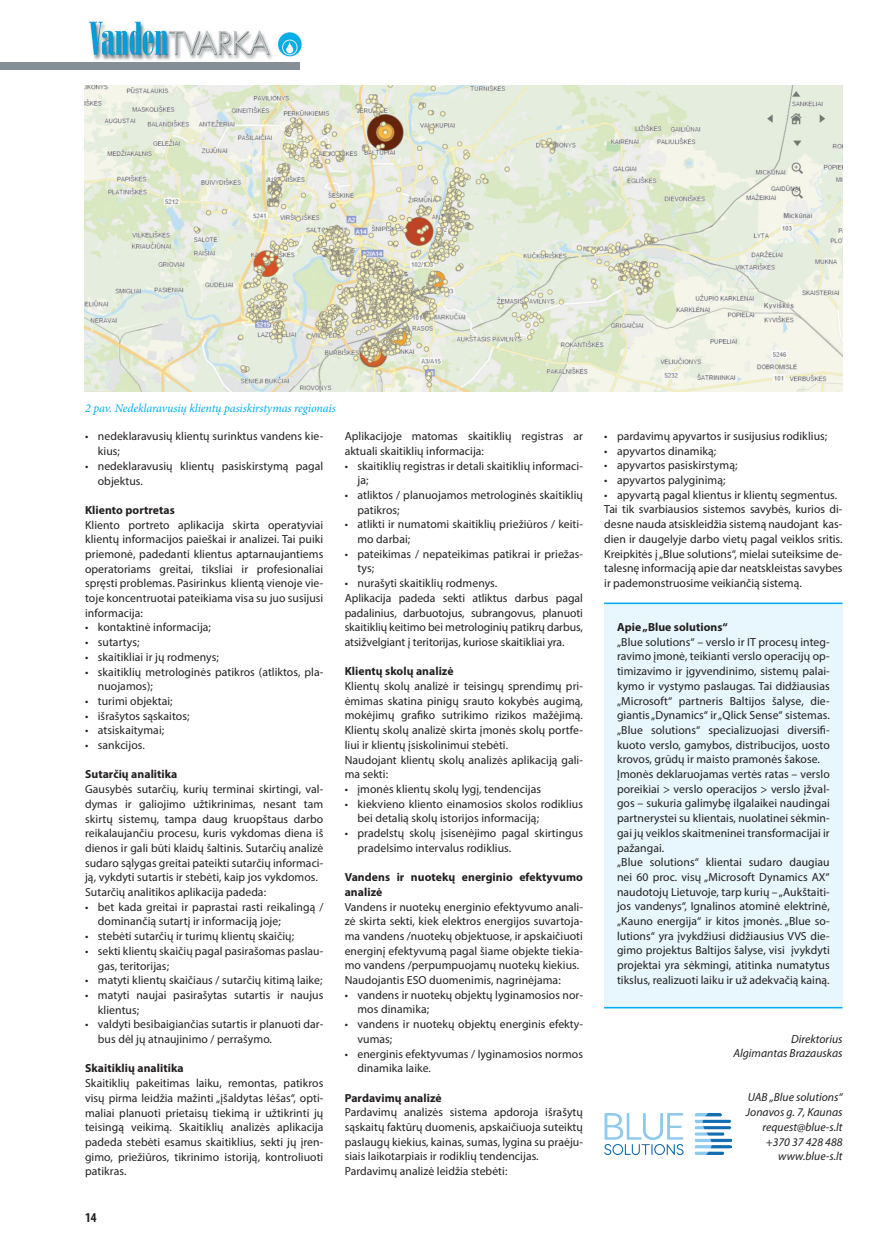
<style>
.page{position:relative;width:885px;height:1246px;background:#fff}
.page>*{position:absolute;margin:0;border:0;box-sizing:border-box;transform-origin:0 0}
.t1{font:700 condensed 13.5px "Myriad Pro";color:#231f20}
.t2{font:italic 12px "Minion Pro";letter-spacing:-.015em;color:#00aeef}
.t3{font:11.7px/14.7px "Myriad Pro";letter-spacing:.005em;color:#231f20}
.t4{font:700 11.7px/14.7px "Myriad Pro";letter-spacing:.005em;color:#231f20}
.t5{font:italic 11.7px/14.7px "Myriad Pro";color:#231f20;text-align:right}
</style>
<div class="page">
<img style="left:89px;top:21px;width:213px;height:42px">
<div style="left:0;top:62px;width:299px;height:7px;background:#868f96"></div>
<div style="left:604px;top:603px;width:238px;height:406px;background:#e8f6fd"></div>
<hr style="left:604px;top:603px;width:238px;height:1px;background:#00aeef">
<hr style="left:604px;top:1007px;width:238px;height:1px;background:#00aeef">
<img style="left:604px;top:1113px;width:127px;height:41px">
<img style="left:85px;top:85px;width:757px;height:306px">
<p class="t2" style="left:85px;top:400px;width:252px">2 pav. Nedeklaravusių klientų pasiskirstymas regionais</p>
<p class="t3" style="left:98px;top:429px;width:227px;text-indent:-13px">• nedeklaravusių klientų surinktus vandens kie&shy;kius;</p>
<p class="t3" style="left:98px;top:458px;width:227px;text-indent:-13px">• nedeklaravusių klientų pasiskirstymą pagal objektus.</p>
<p class="t4" style="left:85px;top:502px;width:91px">Kliento portretas</p>
<p class="t3" style="left:85px;top:517px;width:240px;text-align:justify">Kliento portreto aplikacija skirta operatyviai klientų informacijos paieškai ir analizei. Tai puiki priemonė, padedanti klientus aptarnaujantiems operatoriams greitai, tiksliai ir profesionaliai spręsti problemas. Pasirinkus klientą vienoje vie&shy;toje koncentruotai pateikiama visa su juo susijusi informacija:</p>
<p class="t3" style="left:85px;top:620px;width:127px">• kontaktinė informacija;</p>
<p class="t3" style="left:85px;top:635px;width:56px">• sutartys;</p>
<p class="t3" style="left:85px;top:649px;width:135px">• skaitikliai ir jų rodmenys;</p>
<p class="t3" style="left:98px;top:664px;width:227px;text-indent:-13px">• skaitiklių metrologinės patikros (atliktos, pla&shy;nuojamos);</p>
<p class="t3" style="left:85px;top:693px;width:89px">• turimi objektai;</p>
<p class="t3" style="left:85px;top:708px;width:106px">• išrašytos sąskaitos;</p>
<p class="t3" style="left:85px;top:723px;width:81px">• atsiskaitymai;</p>
<p class="t3" style="left:85px;top:738px;width:61px">• sankcijos.</p>
<p class="t4" style="left:85px;top:767px;width:94px">Sutarčių analitika</p>
<p class="t3" style="left:85px;top:782px;width:240px">Gausybės sutarčių, kurių terminai skirtingi, val&shy;dymas ir galiojimo užtikrinimas, nesant tam skirtų sistemų, tampa daug kruopštaus darbo reikalaujančiu procesu, kuris vykdomas diena iš dienos ir gali būti klaidų šaltinis. Sutarčių analizė sudaro sąlygas greitai pateikti sutarčių informaci&shy;ją, vykdyti sutartis ir stebėti, kaip jos vykdomos.<br>Sutarčių analitikos aplikacija padeda:</p>
<p class="t3" style="left:98px;top:899px;width:227px;text-indent:-13px">• bet kada greitai ir paprastai rasti reikalingą / dominančią sutartį ir informaciją joje;</p>
<p class="t3" style="left:85px;top:929px;width:210px">• stebėti sutarčių ir turimų klientų skaičių;</p>
<p class="t3" style="left:98px;top:943px;width:227px;text-indent:-13px">• sekti klientų skaičių pagal pasirašomas paslau&shy;gas, teritorijas;</p>
<p class="t3" style="left:85px;top:973px;width:239px">• matyti klientų skaičiaus / sutarčių kitimą laike;</p>
<p class="t3" style="left:98px;top:987px;width:227px;text-indent:-13px">• matyti naujai pasirašytas sutartis ir naujus klientus;</p>
<p class="t3" style="left:98px;top:1017px;width:227px;text-indent:-13px">• valdyti besibaigiančias sutartis ir planuoti dar&shy;bus dėl jų atnaujinimo / perrašymo.</p>
<p class="t4" style="left:85px;top:1061px;width:100px">Skaitiklių analitika</p>
<p class="t3" style="left:85px;top:1076px;width:240px;text-align:justify">Skaitiklių pakeitimas laiku, remontas, patikros visų pirma leidžia mažinti „įšaldytas lėšas“, opti&shy;maliai planuoti prietaisų tiekimą ir užtikrinti jų teisingą veikimą. Skaitiklių analizės aplikacija padeda stebėti esamus skaitiklius, sekti jų įren&shy;gimo, priežiūros, tikrinimo istoriją, kontroliuoti patikras.</p>
<p class="t3" style="left:344px;top:429px;width:240px">Aplikacijoje matomas skaitiklių registras ar aktuali skaitiklių informacija:</p>
<p class="t3" style="left:357px;top:458px;width:227px;text-indent:-13px">• skaitiklių registras ir detali skaitiklių informaci&shy;ja;</p>
<p class="t3" style="left:357px;top:487px;width:227px;text-indent:-13px">• atliktos / planuojamos metrologinės skaitiklių patikros;</p>
<p class="t3" style="left:357px;top:517px;width:227px;text-indent:-13px">• atlikti ir numatomi skaitiklių priežiūros / keiti&shy;mo darbai;</p>
<p class="t3" style="left:357px;top:546px;width:227px;text-indent:-13px">• pateikimas / nepateikimas patikrai ir priežas&shy;tys;</p>
<p class="t3" style="left:344px;top:576px;width:240px">• nurašyti skaitiklių rodmenys.<br>Aplikacija padeda sekti atliktus darbus pagal padalinius, darbuotojus, subrangovus, planuoti skaitiklių keitimo bei metrologinių patikrų darbus, atsižvelgiant į teritorijas, kuriose skaitikliai yra.</p>
<p class="t4" style="left:344px;top:664px;width:110px">Klientų skolų analizė</p>
<p class="t3" style="left:344px;top:679px;width:240px">Klientų skolų analizė ir teisingų sprendimų pri&shy;ėmimas skatina pinigų srauto kokybės augimą, mokėjimų grafiko sutrikimo rizikos mažėjimą.<br>Klientų skolų analizė skirta įmonės skolų portfe&shy;liui ir klientų įsiskolinimui stebėti.<br>Naudojant klientų skolų analizės aplikaciją gali&shy;ma sekti:</p>
<p class="t3" style="left:344px;top:781px;width:198px">• įmonės klientų skolų lygį, tendencijas</p>
<p class="t3" style="left:357px;top:796px;width:227px;text-indent:-13px">• kiekvieno kliento einamosios skolos rodiklius bei detalią skolų istorijos informaciją;</p>
<p class="t3" style="left:357px;top:825px;width:227px;text-indent:-13px">• pradelstų skolų įsisenėjimo pagal skirtingus pradelsimo intervalus rodiklius.</p>
<p class="t4" style="left:345px;top:869px;width:240px">Vandens ir nuotekų energinio efektyvumo analizė</p>
<p class="t3" style="left:345px;top:899px;width:240px">Vandens ir nuotekų energinio efektyvumo anali&shy;zė skirta sekti, kiek elektros energijos suvartoja&shy;ma vandens /nuotekų objektuose, ir apskaičiuoti energinį efektyvumą pagal šiame objekte tiekia&shy;mo vandens /perpumpuojamų nuotekų kiekius.<br>Naudojantis ESO duomenimis, nagrinėjama:</p>
<p class="t3" style="left:357px;top:987px;width:227px;text-indent:-13px">• vandens ir nuotekų objektų lyginamosios nor&shy;mos dinamika;</p>
<p class="t3" style="left:357px;top:1017px;width:227px;text-indent:-13px">• vandens ir nuotekų objektų energinis efekty&shy;vumas;</p>
<p class="t3" style="left:357px;top:1046px;width:227px;text-indent:-13px">• energinis efektyvumas / lyginamosios normos dinamika laike.</p>
<p class="t4" style="left:345px;top:1090px;width:98px">Pardavimų analizė</p>
<p class="t3" style="left:345px;top:1105px;width:240px">Pardavimų analizės sistema apdoroja išrašytų sąskaitų faktūrų duomenis, apskaičiuoja suteiktų paslaugų kiekius, kainas, sumas, lygina su praėju&shy;siais laikotarpiais ir rodiklių tendencijas.<br>Pardavimų analizė leidžia stebėti:</p>
<p class="t1" style="left:85px;top:1209px;width:13px">14</p>
<p class="t3" style="left:604px;top:428px;width:224px">• pardavimų apyvartos ir susijusius rodiklius;</p>
<p class="t3" style="left:604px;top:443px;width:114px">• apyvartos dinamiką;</p>
<p class="t3" style="left:604px;top:458px;width:135px">• apyvartos pasiskirstymą;</p>
<p class="t3" style="left:604px;top:473px;width:123px">• apyvartos palyginimą;</p>
<p class="t3" style="left:604px;top:487px;width:240px">• apyvartą pagal klientus ir klientų segmentus.<br>Tai tik svarbiausios sistemos savybės, kurios di&shy;desne nauda atsiskleidžia sistemą naudojant kas&shy;dien ir daugelyje darbo vietų pagal veiklos sritis.<br>Kreipkitės į „Blue solutions“, mielai suteiksime de&shy;talesnę informaciją apie dar neatskleistas savybes ir pademonstruosime veikiančią sistemą.</p>
<p class="t4" style="left:617px;top:619px;width:112px">Apie „Blue solutions“</p>
<p class="t3" style="left:617px;top:634px;width:214px">„Blue solutions“ – verslo ir IT procesų integ&shy;ravimo įmonė, teikianti verslo operacijų op&shy;timizavimo ir įgyvendinimo, sistemų palai&shy;kymo ir vystymo paslaugas. Tai didžiausias „Microsoft“ partneris Baltijos šalyse, die&shy;giantis „Dynamics“ ir „Qlick Sense“ sistemas. „Blue solutions“ specializuojasi diversifi&shy;kuoto verslo, gamybos, distribucijos, uosto krovos, grūdų ir maisto pramonės šakose.<br>Įmonės deklaruojamas vertės ratas – verslo poreikiai &gt; verslo operacijos &gt; verslo įžval&shy;gos – sukuria galimybę ilgalaikei naudingai partnerystei su klientais, nuolatinei sėkmin&shy;gai jų veiklos skaitmeninei transformacijai ir pažangai.<br>„Blue solutions“ klientai sudaro daugiau nei 60 proc. visų „Microsoft Dynamics AX“ naudotojų Lietuvoje, tarp kurių – „Aukštaiti&shy;jos vandenys“, Ignalinos atominė elektrinė, „Kauno energija“ ir kitos įmonės. „Blue so&shy;lutions“ yra įvykdžiusi didžiausius VVS die&shy;gimo projektus Baltijos šalyse, visi įvykdyti projektai yra sėkmingi, atitinka numatytus tikslus, realizuoti laiku ir už adekvačią kainą.</p>
<p class="t5" style="left:733px;top:1031px;width:111px">Direktorius<br>Algimantas Brazauskas</p>
<p class="t5" style="left:745px;top:1090px;width:98px">UAB „Blue solutions“<br>Jonavos g. 7, Kaunas request@blue-s.lt +370 37 428 488 www.blue-s.lt</p>
</div>
